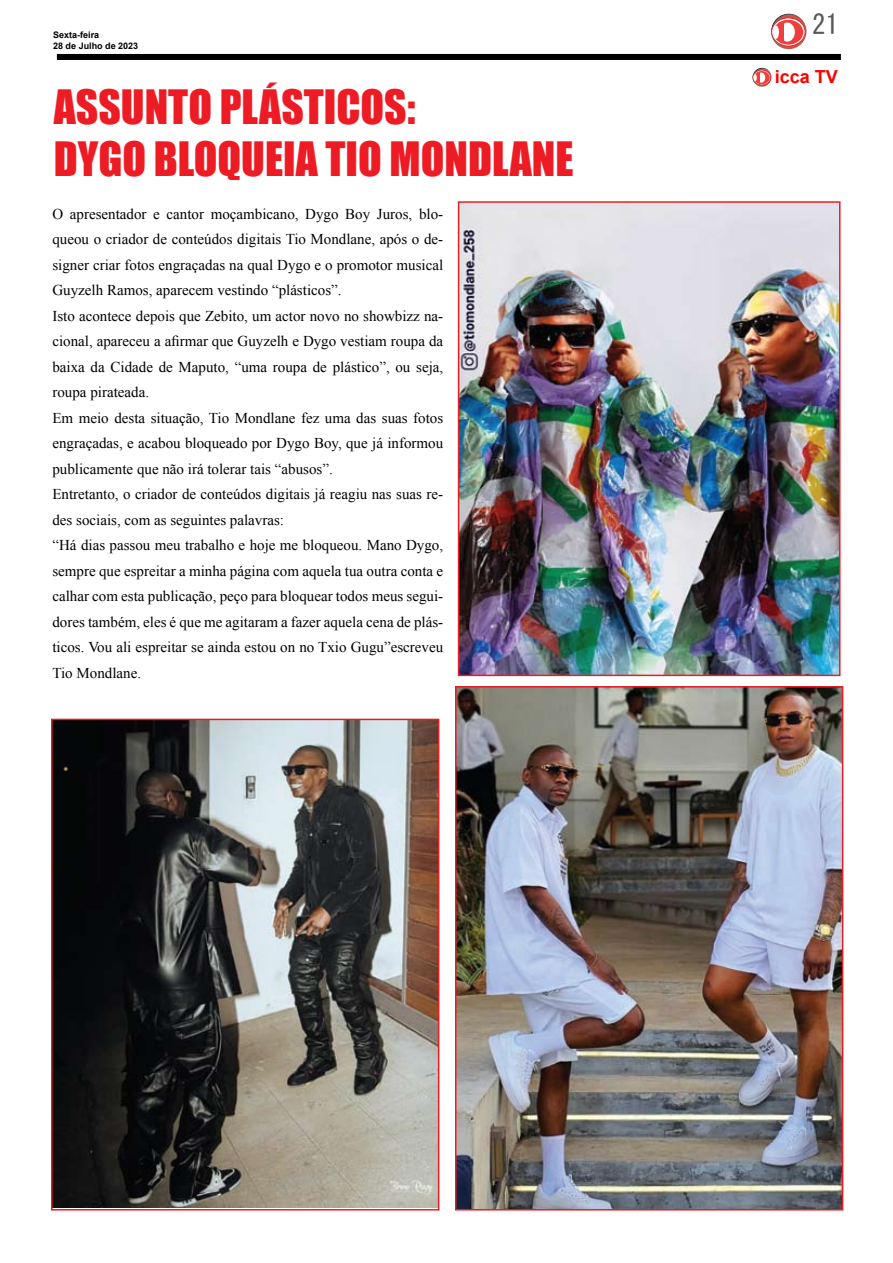
<style>
.page{position:relative;width:893px;height:1263px;background:#fff}
.page>*{position:absolute;margin:0;border:0;box-sizing:border-box;transform-origin:0 0}
.t1{font:43.5px/52.2px "Impact";color:#ed1c24}
.t2{font:27px "MS Gothic";color:#58595b}
.t3{font:700 18px "Arial";color:#fe0000}
.t4{font:15px/25.5px "Times New Roman";color:#000}
.t5{font:700 9px "Arial";color:#000}
</style>
<div class="page">
<div style="left:57px;top:54px;width:784px;height:6px;background:#000"></div>
<svg style="left:771px;top:14px;width:35px;height:35px"></svg>
<svg style="left:772px;top:18px;width:33px;height:28px"></svg>
<div style="left:771px;top:18px;width:34px;height:28px;border:1px solid #d9322f;border-radius:50%"></div>
<div style="left:773px;top:20px;width:30px;height:25px;background:#ef3e3d;border-radius:50%"></div>
<div style="left:773px;top:26px;width:6px;height:13px;background:#fff;border-radius:50%"></div>
<div style="left:780px;top:23px;width:15px;height:19px;background:#fff;border-radius:50%"></div>
<hr style="left:780px;top:22px;width:4px;height:20px;background:#ef3e3d">
<svg style="left:753px;top:68px;width:18px;height:19px"></svg>
<div style="left:753px;top:70px;width:18px;height:15px;border:1px solid #d9322f;border-radius:50%"></div>
<svg style="left:754px;top:71px;width:16px;height:13px"></svg>
<svg style="left:757px;top:73px;width:8px;height:10px"></svg>
<svg style="left:754px;top:72px;width:5px;height:11px"></svg>
<img style="left:461px;top:204px;width:376px;height:469px">
<div style="left:458px;top:201px;width:382px;height:475px;border:2px solid #ed1c24"></div>
<img style="left:54px;top:722px;width:382px;height:485px">
<div style="left:51px;top:719px;width:388px;height:491px;border:2px solid #ed1c24"></div>
<img style="left:458px;top:689px;width:382px;height:518px">
<div style="left:455px;top:686px;width:388px;height:524px;border:2px solid #ed1c24"></div>
<p class="t5" style="left:53px;top:29px;width:48px">Sexta-feira</p>
<p class="t5" style="left:53px;top:40px;width:87px">28 de Julho de 2023</p>
<h1 class="t1" style="left:54px;top:79px;width:521px">ASSUNTO PLÁSTICOS:<br>DYGO BLOQUEIA TIO MONDLANE</h1>
<p class="t4" style="left:52px;top:201px;width:392px">O apresentador e cantor moçambicano, Dygo Boy Juros, blo&shy;queou o criador de conteúdos digitais Tio Mondlane, após o de&shy;signer criar fotos engraçadas na qual Dygo e o promotor musical Guyzelh Ramos, aparecem vestindo “plásticos”.<br>Isto acontece depois que Zebito, um actor novo no showbizz na&shy;cional, apareceu a afirmar que Guyzelh e Dygo vestiam roupa da baixa da Cidade de Maputo, “uma roupa de plástico”, ou seja, roupa pirateada.<br>Em meio desta situação, Tio Mondlane fez uma das suas fotos engraçadas, e acabou bloqueado por Dygo Boy, que já informou publicamente que não irá tolerar tais “abusos”.<br>Entretanto, o criador de conteúdos digitais já reagiu nas suas re&shy;des sociais, com as seguintes palavras:<br>“Há dias passou meu trabalho e hoje me bloqueou. Mano Dygo, sempre que espreitar a minha página com aquela tua outra conta e calhar com esta publicação, peço para bloquear todos meus segui&shy;dores também, eles é que me agitaram a fazer aquela cena de plás&shy;ticos. Vou ali espreitar se ainda estou on no Txio Gugu”escreveu Tio Mondlane.</p>
<h2 class="t2" style="left:812px;top:11px;width:28px">21</h2>
<p class="t3" style="left:775px;top:65px;width:65px">icca TV</p>
</div>
